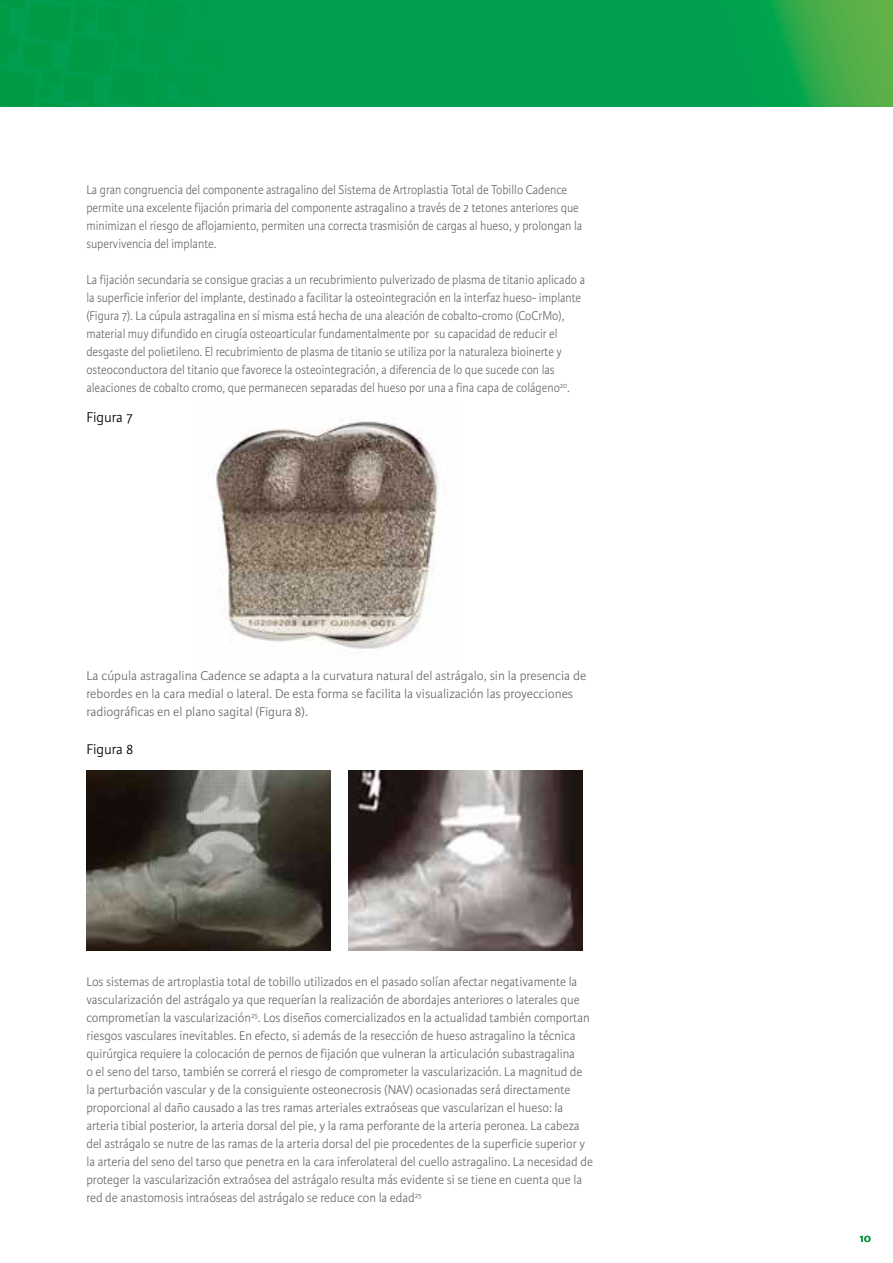
<style>
.page{position:relative;width:893px;height:1263px;background:#fff}
.page>*{position:absolute;margin:0;border:0;box-sizing:border-box;transform-origin:0 0}
.t1{font:300 15px "Karmina Sans";color:#000}
.t2{font:300 13.5px/18px "Karmina Sans";color:#68666c;scale:.95 1}
.t3{font:300 13.5px/18px "Karmina Sans";color:#68666c;scale:.9 1}
.t4{font:300 13.5px/18px "Karmina Sans";color:#68666c}
.t5{font:600 12px "Karmina Sans";color:#009540}
</style>
<div class="page">
<img style="left:0;top:0;width:893px;height:106px">
<img style="left:208px;top:419px;width:230px;height:230px">
<img style="left:86px;top:770px;width:245px;height:180px">
<img style="left:349px;top:770px;width:233px;height:180px">
<p class="t3" style="left:86px;top:181px;width:552px">La gran congruencia del componente astragalino del Sistema de Artroplastia Total de Tobillo Cadence permite una excelente fijación primaria del componente astragalino a través de 2 tetones anteriores que minimizan el riesgo de aflojamiento, permiten una correcta trasmisión de cargas al hueso, y prolongan la supervivencia del implante.</p>
<p class="t3" style="left:86px;top:271px;width:556px">La fijación secundaria se consigue gracias a un recubrimiento pulverizado de plasma de titanio aplicado a la superficie inferior del implante, destinado a facilitar la osteointegración en la interfaz hueso- implante (Figura 7). La cúpula astragalina en sí misma está hecha de una aleación de cobalto-cromo (CoCrMo), material muy difundido en cirugía osteoarticular fundamentalmente por su capacidad de reducir el desgaste del polietileno. El recubrimiento de plasma de titanio se utiliza por la naturaleza bioinerte y osteoconductora del titanio que favorece la osteointegración, a diferencia de lo que sucede con las aleaciones de cobalto cromo, que permanecen separadas del hueso por una a fina capa de colágeno<sup>20</sup>.</p>
<p class="t1" style="left:86px;top:408px;width:48px">Figura 7</p>
<p class="t4" style="left:86px;top:667px;width:501px">La cúpula astragalina Cadence se adapta a la curvatura natural del astrágalo, sin la presencia de rebordes en la cara medial o lateral. De esta forma se facilita la visualización las proyecciones radiográficas en el plano sagital (Figura 8).</p>
<p class="t1" style="left:86px;top:741px;width:48px">Figura 8</p>
<p class="t2" style="left:86px;top:973px;width:535px">Los sistemas de artroplastia total de tobillo utilizados en el pasado solían afectar negativamente la vascularización del astrágalo ya que requerían la realización de abordajes anteriores o laterales que comprometían la vascularización<sup>25</sup>. Los diseños comercializados en la actualidad también comportan riesgos vasculares inevitables. En efecto, si además de la resección de hueso astragalino la técnica quirúrgica requiere la colocación de pernos de fijación que vulneran la articulación subastragalina<br>o el seno del tarso, también se correrá el riesgo de comprometer la vascularización. La magnitud de la perturbación vascular y de la consiguiente osteonecrosis (NAV) ocasionadas será directamente proporcional al daño causado a las tres ramas arteriales extraóseas que vascularizan el hueso: la arteria tibial posterior, la arteria dorsal del pie, y la rama perforante de la arteria peronea. La cabeza del astrágalo se nutre de las ramas de la arteria dorsal del pie procedentes de la superficie superior y la arteria del seno del tarso que penetra en la cara inferolateral del cuello astragalino. La necesidad de proteger la vascularización extraósea del astrágalo resulta más evidente si se tiene en cuenta que la red de anastomosis intraóseas del astrágalo se reduce con la edad<sup>25</sup></p>
<p class="t5" style="left:860px;top:1231px;width:13px">10</p>
</div>
